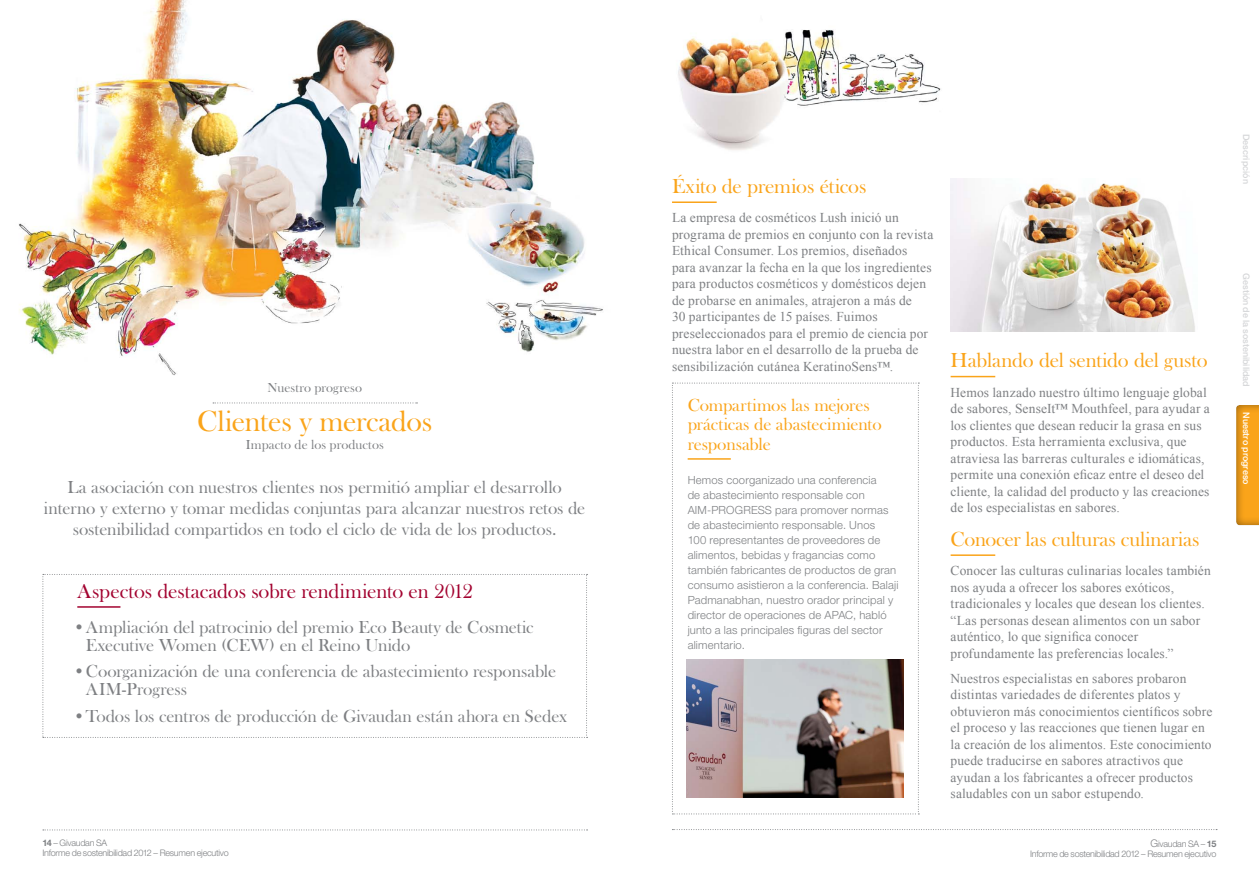
<style>
.page{position:relative;width:1259px;height:893px;background:#fff}
.page>*{position:absolute;margin:0;border:0;box-sizing:border-box;transform-origin:0 0}
.t1{font:30px "Baskerville Old Face EF";letter-spacing:-.01em;color:#faa41a}
.t2{font:21px "Baskerville Old Face EF";letter-spacing:-.01em;color:#faa41a}
.t3{font:21px "Baskerville Old Face EF";letter-spacing:-.005em;color:#a30330}
.t4{font:18px/21px "Baskerville Old Face EF";letter-spacing:-.005em;color:#7e8083}
.t5{font:18px/19.5px "Baskerville Old Face EF";letter-spacing:-.005em;color:#faa41a}
.t6{font:13.5px/16.5px "Times New Roman";letter-spacing:.01em;color:#7e8083}
.t7{font:13.5px "Baskerville Old Face EF";letter-spacing:.005em;color:#7e8083}
.t8{font:300 11.25px/15px "Helvetica Neue LT Std";letter-spacing:.015em;color:#7e8083}
.t9{font:300 9px/10.5px "Helvetica Neue LT Std";letter-spacing:-.03em;color:#7e8083}
.t10{font:500 9px "Helvetica Neue LT Std";color:#d5d6d8}
.t11{font:500 9px "Helvetica Neue LT Std";color:#fff}
.s1{font-weight:700}
.s2{font-size:10.5px}
</style>
<div class="page">
<img style="left:19px;top:0;width:1199px;height:831px">
<div style="left:1234px;top:403px;width:25px;height:123px;background:#000;opacity:.5"></div>
<svg style="left:43px;top:830px;width:544px;height:1px"></svg>
<svg style="left:672px;top:829px;width:545px;height:1px"></svg>
<hr style="left:672px;top:201px;width:44px;height:2px;background:#faa41a">
<hr style="left:950px;top:554px;width:45px;height:2px;background:#faa41a">
<hr style="left:950px;top:376px;width:45px;height:1px;background:#faa41a">
<svg style="left:213px;top:403px;width:204px;height:1px"></svg>
<svg style="left:43px;top:574px;width:544px;height:164px"></svg>
<svg style="left:672px;top:383px;width:247px;height:432px"></svg>
<img style="left:687px;top:660px;width:217px;height:138px">
<img style="left:950px;top:179px;width:247px;height:153px">
<p class="t7" style="left:267px;top:380px;width:96px">Nuestro progreso</p>
<h1 class="t1" style="left:197px;top:404px;width:237px">Clientes y mercados</h1>
<p class="t7" style="left:246px;top:437px;width:140px">Impacto de los productos</p>
<h3 class="t4" style="left:44px;top:477px;width:543px;text-align:center">La asociación con nuestros clientes nos permitió ampliar el desarrollo interno y externo y tomar medidas conjuntas para alcanzar nuestros retos de sostenibilidad compartidos en todo el ciclo de vida de los productos.</h3>
<h2 class="t3" style="left:77px;top:579px;width:397px">Aspectos destacados sobre rendimiento en 2012</h2>
<h3 class="t4" style="left:86px;top:618px;width:449px;line-height:18px;text-indent:-13px">• Ampliación del patrocinio del premio Eco Beauty de Cosmetic<br>Executive Women (CEW) en el Reino Unido</h3>
<h3 class="t4" style="left:86px;top:662px;width:472px;line-height:18px;text-indent:-13px">• Coorganización de una conferencia de abastecimiento responsable<br>AIM-Progress</h3>
<h3 class="t4" style="left:73px;top:705px;width:496px">• Todos los centros de producción de Givaudan están ahora en Sedex</h3>
<h2 class="t2" style="left:672px;top:174px;width:196px">Éxito de premios éticos</h2>
<p class="t6" style="left:672px;top:209px;width:263px">La empresa de cosméticos Lush inició un programa de premios en conjunto con la revista Ethical Consumer. Los premios, diseñados para avanzar la fecha en la que los ingredientes para productos cosméticos y domésticos dejen de probarse en animales, atrajeron a más de<br>30 participantes de 15 países. Fuimos preseleccionados para el premio de ciencia por nuestra labor en el desarrollo de la prueba de sensibilización cutánea KeratinoSens™.</p>
<h3 class="t5" style="left:687px;top:395px;width:195px">Compartimos las mejores prácticas de abastecimiento responsable</h3>
<p class="t8" style="left:687px;top:472px;width:212px">Hemos coorganizado una conferencia<br>de abastecimiento responsable con AIM-PROGRESS para promover normas de abastecimiento responsable. Unos<br>100 representantes de proveedores de alimentos, bebidas y fragancias como también fabricantes de productos de gran consumo asistieron a la conferencia. Balaji Padmanabhan, nuestro orador principal y director de operaciones de APAC, habló junto a las principales figuras del sector alimentario.</p>
<h2 class="t2" style="left:950px;top:349px;width:259px">Hablando del sentido del gusto</h2>
<p class="t6" style="left:950px;top:384px;width:261px">Hemos lanzado nuestro último lenguaje global de sabores, SenseIt™ Mouthfeel, para ayudar a los clientes que desean reducir la grasa en sus productos. Esta herramienta exclusiva, que atraviesa las barreras culturales e idiomáticas, permite una conexión eficaz entre el deseo del cliente, la calidad del producto y las creaciones de los especialistas en sabores.</p>
<h2 class="t2" style="left:950px;top:527px;width:250px">Conocer las culturas culinarias</h2>
<p class="t6" style="left:950px;top:562px;width:262px">Conocer las culturas culinarias locales también nos ayuda a ofrecer los sabores exóticos, tradicionales y locales que desean los clientes. “Las personas desean alimentos con un sabor auténtico, lo que significa conocer profundamente las preferencias locales.”</p>
<p class="t6" style="left:950px;top:670px;width:263px">Nuestros especialistas en sabores probaron distintas variedades de diferentes platos y obtuvieron más conocimientos científicos sobre el proceso y las reacciones que tienen lugar en la creación de los alimentos. Este conocimiento puede traducirse en sabores atractivos que ayudan a los fabricantes a ofrecer productos saludables con un sabor estupendo.</p>
<p class="t9" style="left:43px;top:837px;width:188px"><span class="s1">14</span> – Givaudan SA<br>Informe de sostenibilidad 2012 – Resumen ejecutivo</p>
<p class="t9" style="left:1030px;top:838px;width:188px;text-align:right"><span class="s2">G</span>ivaudan SA – <span class="s1">15<br></span>Informe de sostenibilidad 2012 – Resumen ejecutivo</p>
<p class="t10" style="left:1251px;top:134px;width:51px;rotate:90deg">Descripción</p>
<p class="t10" style="left:1251px;top:273px;width:115px;rotate:90deg">Gestión de la sostenibilidad</p>
<p class="t11" style="left:1251px;top:412px;width:74px;rotate:90deg">Nuestro progreso</p>
</div>
